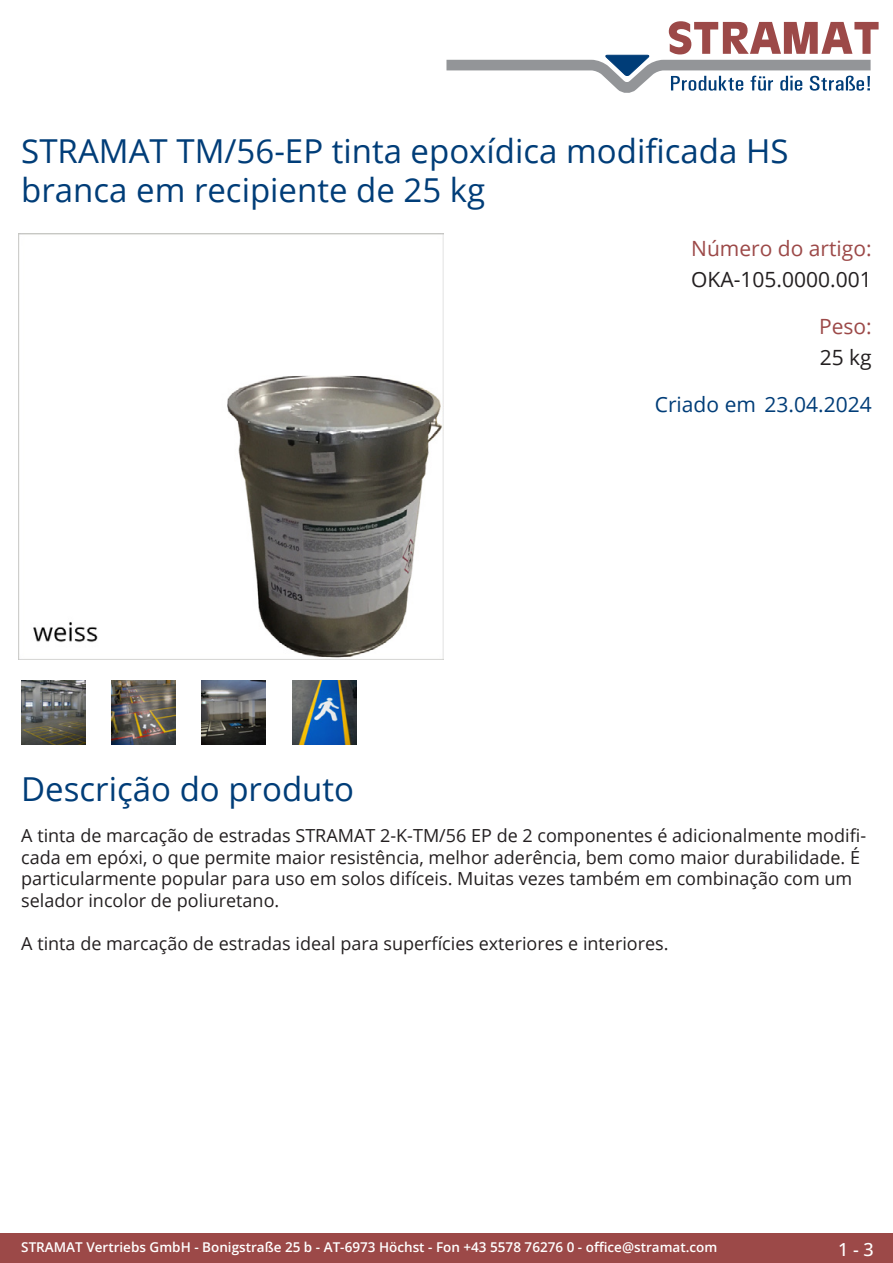
<style>
.page{position:relative;width:893px;height:1263px;background:#fff}
.page>*{position:absolute;margin:0;border:0;box-sizing:border-box;transform-origin:0 0}
.Produkttitel{font:33px/39.6px "Open Sans";color:#003d78}
.TechDaten_Überschrif{font:21px "Open Sans";color:#9c4948}
.TechDaten_Inhalt{font:21px "Open Sans";color:#231f20}
.Erstellungsdatum{font:21px "Open Sans";color:#003d78}
.Beschreibung_Text{font:18px/21.6px "Open Sans";color:#231f20}
.t1{font:500 18px "Open Sans";color:#fff}
.t2{font:600 13.5px "Open Sans";color:#fff}
</style>
<div class="page">
<div style="left:0;top:1233px;width:893px;height:30px;background:#9c4948"></div>
<svg style="left:446px;top:21px;width:433px;height:72px"></svg>
<img style="left:18px;top:234px;width:425px;height:425px">
<img style="left:21px;top:680px;width:64px;height:64px">
<img style="left:112px;top:680px;width:63px;height:64px">
<img style="left:202px;top:680px;width:64px;height:64px">
<img style="left:292px;top:680px;width:64px;height:64px">
<p class="Produkttitel" style="left:21px;top:130px;width:769px">STRAMAT TM/56-EP tinta epoxídica modificada HS branca em recipiente de 25 kg</p>
<p class="TechDaten_Überschrif" style="left:691px;top:234px;width:182px">Número do artigo:</p>
<p class="TechDaten_Inhalt" style="left:691px;top:265px;width:182px">OKA-105.0000.001</p>
<p class="TechDaten_Überschrif" style="left:819px;top:312px;width:54px">Peso:</p>
<p class="TechDaten_Inhalt" style="left:820px;top:343px;width:54px">25 kg</p>
<p class="Erstellungsdatum" style="left:655px;top:390px;width:218px">Criado em 23.04.2024</p>
<p class="Produkttitel" style="left:21px;top:768px;width:334px">Descrição do produto</p>
<p class="Beschreibung_Text" style="left:21px;top:824px;width:845px">A tinta de marcação de estradas STRAMAT 2-K-TM/56 EP de 2 componentes é adicionalmente modifi&shy;cada em epóxi, o que permite maior resistência, melhor aderência, bem como maior durabilidade. É particularmente popular para uso em solos difíceis. Muitas vezes também em combinação com um selador incolor de poliuretano.</p>
<p class="Beschreibung_Text" style="left:21px;top:932px;width:649px">A tinta de marcação de estradas ideal para superfícies exteriores e interiores.</p>
<p class="t2" style="left:21px;top:1238px;width:698px">STRAMAT Vertriebs GmbH - Bonigstraße 25 b - AT-6973 Höchst - Fon +43 5578 76276 0 - office@stramat.com</p>
<p class="t1" style="left:838px;top:1237px;width:37px">1 - 3</p>
</div>
